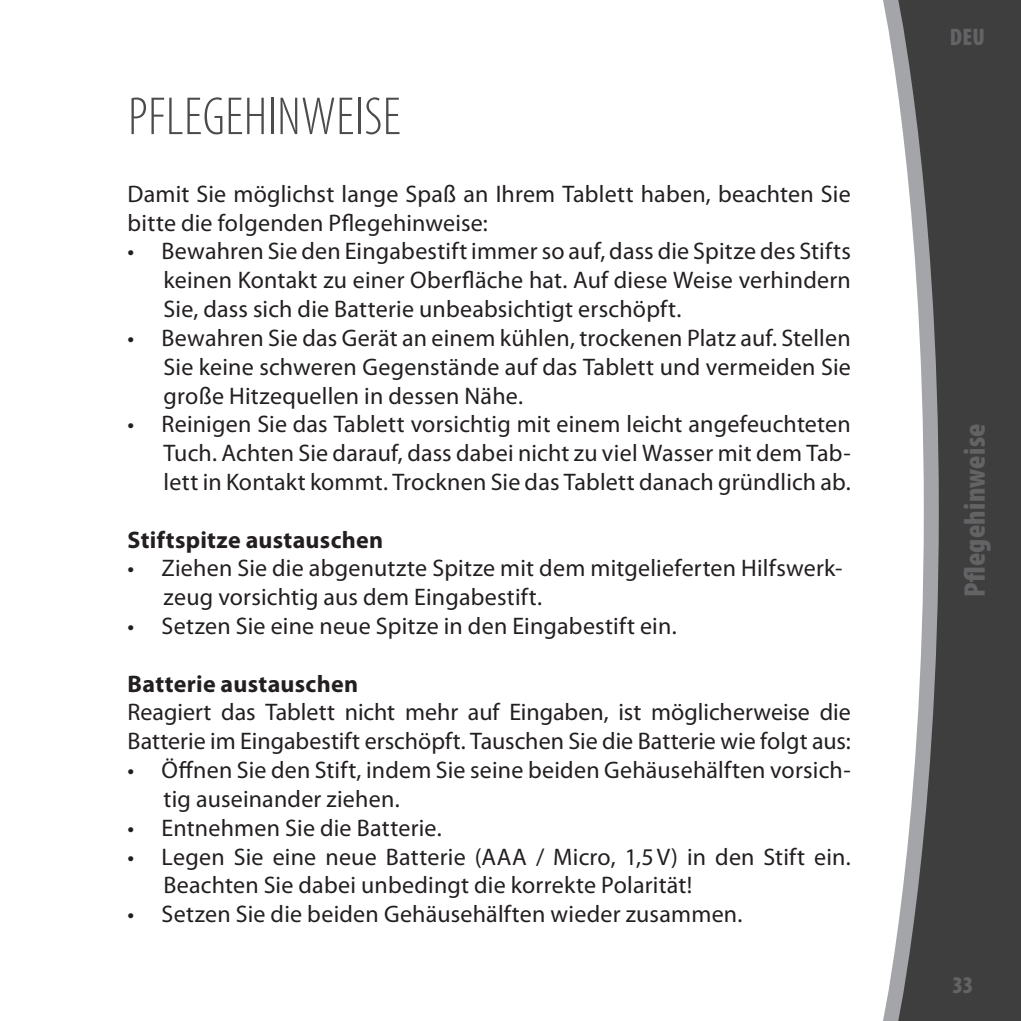
<style>
.page{position:relative;width:1021px;height:1021px;background:#fff}
.page>*{position:absolute;margin:0;border:0;box-sizing:border-box;transform-origin:0 0}
.t1{font:300 condensed 54px "Myriad Pro";letter-spacing:.01em;color:#4b4c4d}
.t2{font:900 condensed 30px "Myriad Pro";letter-spacing:.01em;color:#636366}
.t3{font:24px/28.8px "Myriad Pro";letter-spacing:.01em;color:#231f20}
.t4{font:700 24px "Myriad Pro";letter-spacing:.015em;color:#231f20}
.t5{font:900 condensed 24px "Myriad Pro";color:#636366}
</style>
<div class="page">
<div style="left:946px;top:0;width:74px;height:1020px;background:#3e3e3f"></div>
<svg style="left:883px;top:0;width:63px;height:1020px"></svg>
<h1 class="t1" style="left:128px;top:87px;width:274px">PFLEGEHINWEISE</h1>
<p class="t3" style="left:128px;top:179px;width:724px">Damit Sie möglichst lange Spaß an Ihrem Tablett haben, beachten Sie bitte die folgenden Pflegehinweise:</p>
<p class="t3" style="left:164px;top:236px;width:688px;text-align:justify;text-indent:-36px">• Bewahren Sie den Eingabestift immer so auf, dass die Spitze des Stifts keinen Kontakt zu einer Oberfläche hat. Auf diese Weise verhindern Sie, dass sich die Batterie unbeabsichtigt erschöpft.</p>
<p class="t3" style="left:164px;top:323px;width:688px;text-align:justify;text-indent:-36px">• Bewahren Sie das Gerät an einem kühlen, trockenen Platz auf. Stellen Sie keine schweren Gegenstände auf das Tablett und vermeiden Sie große Hitzequellen in dessen Nähe.</p>
<p class="t3" style="left:164px;top:409px;width:688px;text-align:justify;text-indent:-36px">• Reinigen Sie das Tablett vorsichtig mit einem leicht angefeuchteten Tuch. Achten Sie darauf, dass dabei nicht zu viel Wasser mit dem Tab&shy;lett in Kontakt kommt. Trocknen Sie das Tablett danach gründlich ab.</p>
<p class="t4" style="left:128px;top:524px;width:257px">Stiftspitze austauschen</p>
<p class="t3" style="left:164px;top:553px;width:680px;text-indent:-36px">• Ziehen Sie die abgenutzte Spitze mit dem mitgelieferten Hilfswerk&shy;zeug vorsichtig aus dem Eingabestift.</p>
<p class="t3" style="left:128px;top:611px;width:550px">• Setzen Sie eine neue Spitze in den Eingabestift ein.</p>
<p class="t4" style="left:128px;top:668px;width:232px">Batterie austauschen</p>
<p class="t3" style="left:128px;top:697px;width:724px">Reagiert das Tablett nicht mehr auf Eingaben, ist möglicherweise die<br>Batterie im Eingabestift erschöpft. Tauschen Sie die Batterie wie folgt aus:</p>
<p class="t3" style="left:164px;top:755px;width:688px;text-indent:-36px">• Öffnen Sie den Stift, indem Sie seine beiden Gehäusehälften vorsich&shy;tig auseinander ziehen.</p>
<p class="t3" style="left:128px;top:812px;width:315px">• Entnehmen Sie die Batterie.</p>
<p class="t3" style="left:164px;top:841px;width:688px;text-indent:-36px">• Legen Sie eine neue Batterie (AAA / Micro, 1,5V) in den Stift ein.<br>Beachten Sie dabei unbedingt die korrekte Polarität!</p>
<p class="t3" style="left:128px;top:899px;width:616px">• Setzen Sie die beiden Gehäusehälften wieder zusammen.</p>
<p class="t5" style="left:949px;top:23px;width:36px">DEU</p>
<p class="t2" style="left:958px;top:597px;width:175px;rotate:-90deg">Pflegehinweise</p>
<p class="t5" style="left:952px;top:971px;width:23px">33</p>
</div>
